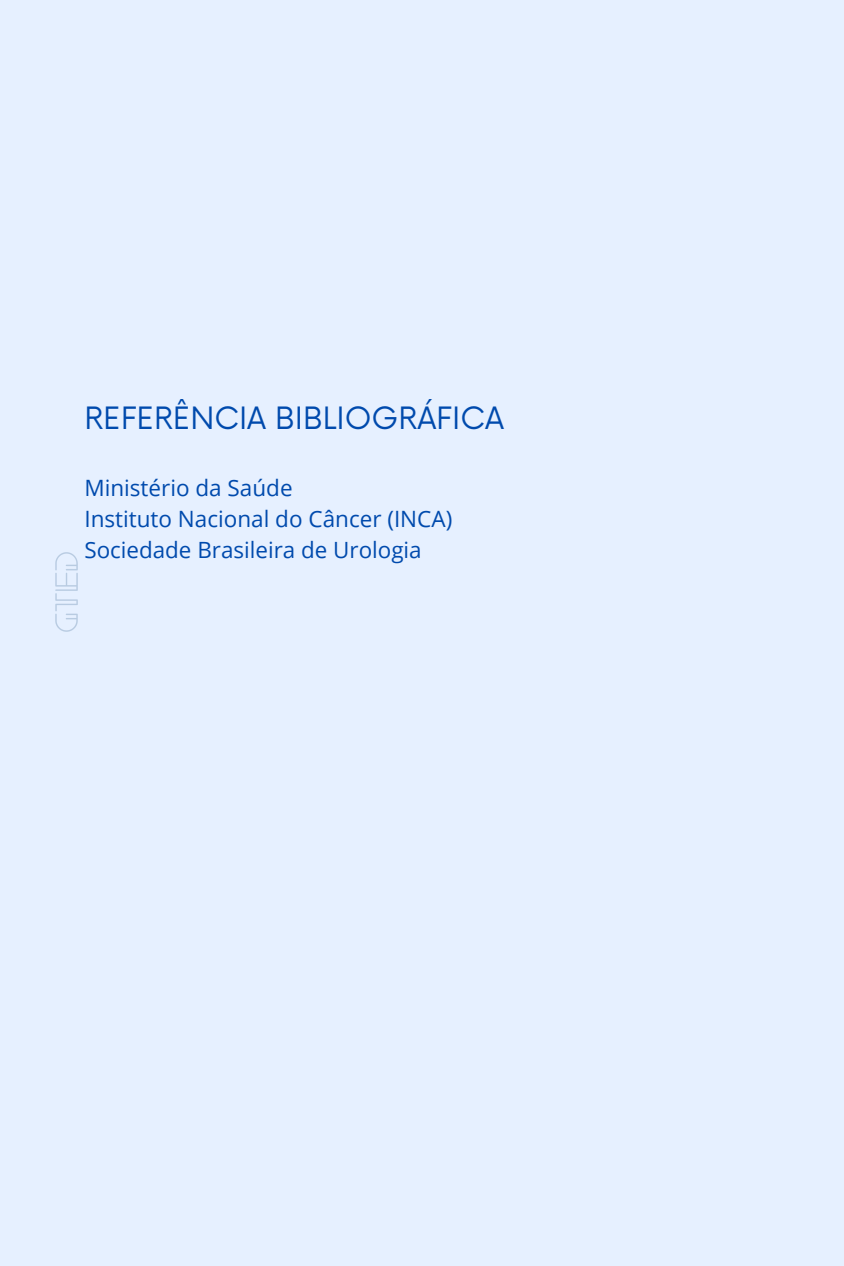
<style>
.page{position:relative;width:844px;height:1266px;background:#e6f0ff}
.page>*{position:absolute;margin:0;border:0;box-sizing:border-box;transform-origin:0 0}
.t1{font:30px "Now";color:#004aad}
.t2{font:22.5px "Open Sans";color:#004aad}
.t3{font:22.42px "Open Sans";color:#004aad}
</style>
<div class="page">
<img style="left:55px;top:552px;width:23px;height:80px">
<p class="t1" style="left:84px;top:402px;width:421px">REFERÊNCIA BIBLIOGRÁFICA</p>
<p class="t2" style="left:84px;top:471px;width:210px">Ministério da Saúde</p>
<h1 class="t2" style="left:84px;top:502px;width:369px">Instituto Nacional do Câncer (INCA)</h1>
<p class="t3" style="left:84px;top:533px;width:339px">Sociedade Brasileira de Urologia</p>
</div>
